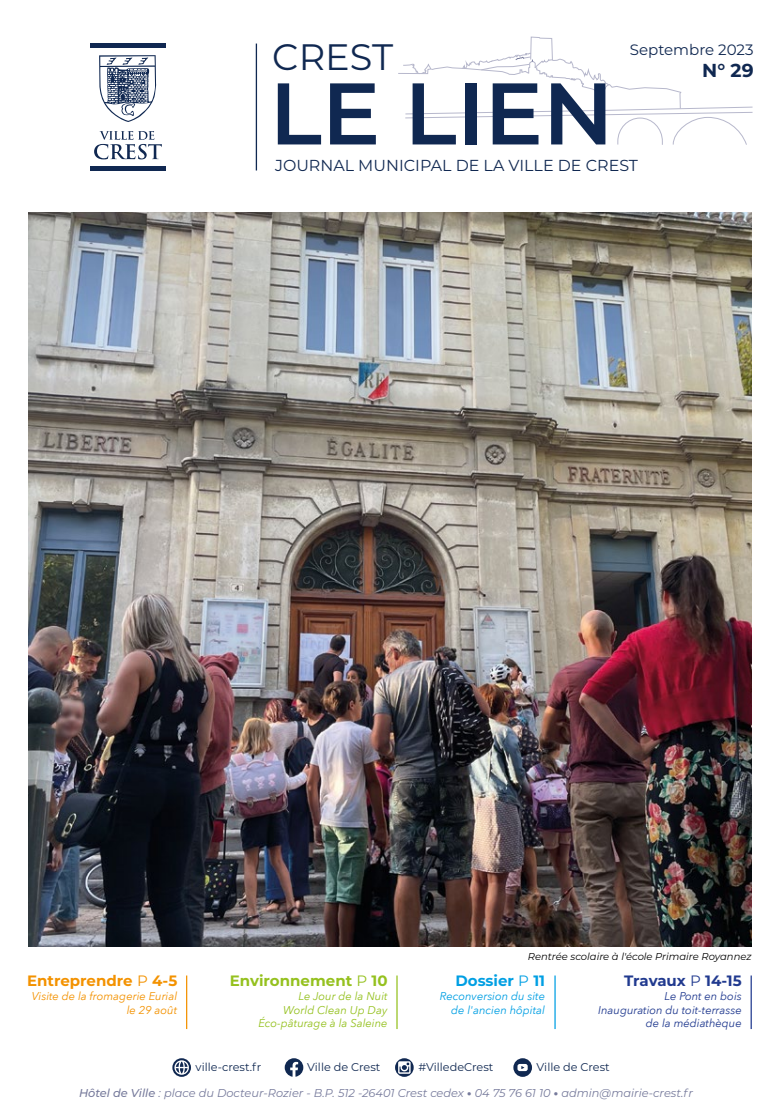
<style>
.page{position:relative;width:780px;height:1117px;background:#fff}
.page>*{position:absolute;margin:0;border:0;box-sizing:border-box;transform-origin:0 0}
.t1{font:600 87.25px "Montserrat";color:#102851}
.t2{font:36.75px "Montserrat";color:#102851}
.t3{font:700 18.75px "Montserrat";color:#102851}
.t4{font:15.88px "Montserrat";color:#102851}
.t5{font:700 15px "Montserrat";color:#f39200}
.t6{font:700 15px "Montserrat";color:#95c11f}
.t7{font:100 15px "Montserrat";color:#102851}
.t8{font:700 15px "Montserrat";letter-spacing:-.005em;color:#213a8f}
.t9{font:700 15px "Montserrat";color:#009fe3}
.t10{font:italic 11.38px "Montserrat";color:#777b9c}
.t11{font:italic 11.25px/13.5px "Avenir Next";color:#213a8f;text-align:right}
.t12{font:11.25px "Montserrat";color:#102851}
.t13{font:italic 11.25px/13.5px "Avenir Next";color:#95c11f;text-align:right}
.t14{font:italic 11.25px/13.5px "Avenir Next";color:#009fe3;text-align:right}
.t15{font:italic 11.25px/13.5px "Avenir Next";color:#f39200;text-align:right}
.t16{font:italic 10px "Montserrat";color:#000}
.s1{font-weight:400}
.s2{font-weight:500}
.s3{font-weight:800;font-style:normal}
</style>
<div class="page">
<svg style="left:94px;top:131px;width:68px;height:28px"></svg>
<svg style="left:99px;top:55px;width:57px;height:67px"></svg>
<hr style="left:90px;top:44px;width:75px;height:4px;background:#102851">
<div style="left:90px;top:166px;width:75px;height:5px;background:#102851"></div>
<hr style="left:256px;top:44px;width:1px;height:126px;background:#102851">
<svg style="left:398px;top:37px;width:354px;height:108px"></svg>
<svg style="left:285px;top:1058px;width:18px;height:18px"></svg>
<svg style="left:395px;top:1058px;width:18px;height:18px"></svg>
<svg style="left:513px;top:1057px;width:19px;height:19px"></svg>
<svg style="left:517px;top:1063px;width:10px;height:7px"></svg>
<svg style="left:172px;top:1057px;width:19px;height:19px"></svg>
<svg style="left:174px;top:1060px;width:15px;height:14px"></svg>
<img style="left:28px;top:213px;width:723px;height:733px">
<hr style="left:186px;top:975px;width:1px;height:53px;background:#f39200">
<hr style="left:554px;top:975px;width:1px;height:53px;background:#009fe3">
<hr style="left:396px;top:975px;width:1px;height:53px;background:#95c11f">
<hr style="left:750px;top:975px;width:1px;height:53px;background:#213a8f">
<h2 class="t2" style="left:272px;top:31px;width:122px">CREST</h2>
<h3 class="t7" style="left:630px;top:39px;width:125px">Septembre 2023</h3>
<h3 class="t3" style="left:702px;top:57px;width:53px">N° 29</h3>
<h1 class="t1" style="left:269px;top:52px;width:345px">LE LIEN</h1>
<h3 class="t4" style="left:275px;top:154px;width:364px">JOURNAL MUNICIPAL DE LA VILLE DE CREST</h3>
<h3 class="t5" style="left:27px;top:970px;width:151px">Entreprendre <span class="s1">P</span> 4-5</h3>
<p class="t15" style="left:32px;top:988px;width:147px">Visite de la fromagerie Eurial le 29 août</p>
<h3 class="t6" style="left:230px;top:970px;width:159px">Environnement <span class="s1">P</span> 10</h3>
<p class="t13" style="left:258px;top:988px;width:131px">Le Jour de la Nuit<br>World Clean Up Day<br>Éco-pâturage à la Saleine</p>
<p class="t16" style="left:528px;top:949px;width:225px">Rentrée scolaire à l'école Primaire Royannez</p>
<h3 class="t9" style="left:455px;top:970px;width:91px">Dossier <span class="s1">P</span> 11</h3>
<p class="t14" style="left:440px;top:988px;width:107px">Reconversion du site de l'ancien hôpital</p>
<h3 class="t8" style="left:624px;top:970px;width:119px">Travaux <span class="s1">P</span> 14-15</h3>
<p class="t11" style="left:598px;top:988px;width:145px">Le Pont en bois<br>Inauguration du toit-terrasse de la médiathèque</p>
<p class="t12" style="left:196px;top:1058px;width:67px">ville-crest.fr</p>
<p class="t12" style="left:307px;top:1058px;width:75px">Ville de Crest</p>
<p class="t12" style="left:418px;top:1058px;width:77px">#VilledeCrest</p>
<p class="t12" style="left:536px;top:1058px;width:75px">Ville de Crest</p>
<p class="t10" style="left:79px;top:1084px;width:615px"><span class="s2">Hôtel de Ville</span> : place du Docteur-Rozier - B.P. 512 -26401 Crest cedex <span class="s3">•</span> 04 75 76 61 10 <span class="s3">•</span> admin@mairie-crest.fr</p>
</div>
